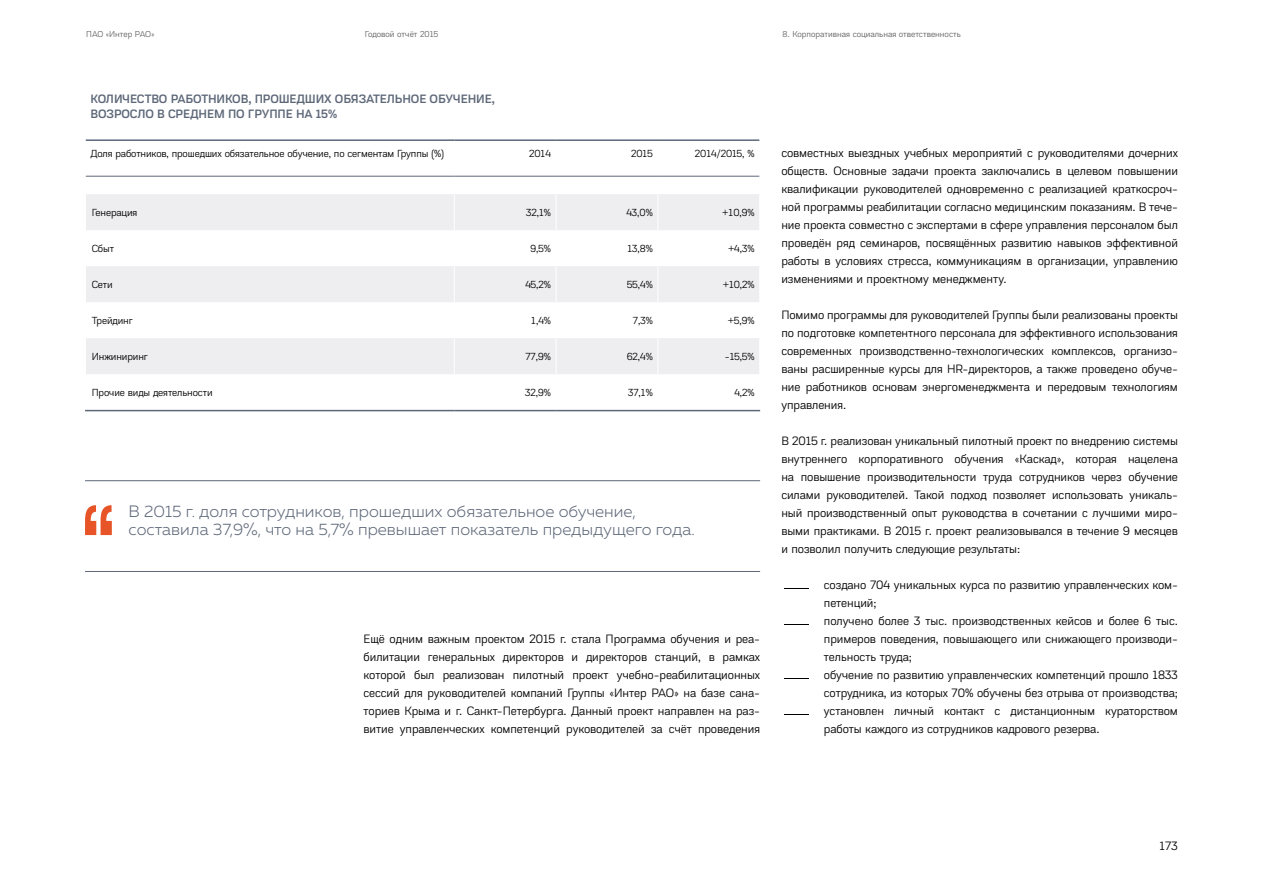
<style>
.page{position:relative;width:1263px;height:893px;background:#fff}
.page>*{position:absolute;margin:0;border:0;box-sizing:border-box;transform-origin:0 0}
.ar15_quote{font:116.25px "Akzentica 4 F Medium";color:#e65427;scale:.75 1}
.ar15_quote-2{font:300 16.5px/18px "Muller";color:#5e6879}
.ar15_base_text{font:12.75px/18px "Akzentica 4 F";letter-spacing:-.005em;color:#000;text-align:justify}
.ar15_base_text-2{font:12.75px/18px "Akzentica 4 F";letter-spacing:-.005em;color:#000;scale:4 1}
.ar15___table_header{font:700 12.75px/15px "Akzentica 4 F Semi";letter-spacing:-.01em;color:#5e6879}
.ar15___table_text_le{font:10.8px "Akzentica 4 F";letter-spacing:-.01em;color:#000}
.ar15___table_text{font:10.8px "Akzentica 4 F";letter-spacing:-.01em;color:#000}
.ar15___table_text_ri{font:10.8px "Akzentica 4 F";color:#000}
.t1{font:9px "Akzentica 4 F";color:#626261}
</style>
<div class="page">
<svg style="left:86px;top:194px;width:673px;height:180px;fill:#eeedf0"></svg>
<hr style="left:454px;top:194px;width:1px;height:36px;background:#fff">
<hr style="left:556px;top:194px;width:1px;height:36px;background:#fff">
<hr style="left:657px;top:194px;width:1px;height:36px;background:#fff">
<hr style="left:454px;top:230px;width:1px;height:36px;background:#fff">
<hr style="left:556px;top:230px;width:1px;height:36px;background:#fff">
<hr style="left:657px;top:230px;width:1px;height:36px;background:#fff">
<hr style="left:454px;top:266px;width:1px;height:36px;background:#fff">
<hr style="left:556px;top:266px;width:1px;height:36px;background:#fff">
<hr style="left:657px;top:266px;width:1px;height:36px;background:#fff">
<hr style="left:454px;top:302px;width:1px;height:36px;background:#fff">
<hr style="left:556px;top:302px;width:1px;height:36px;background:#fff">
<hr style="left:657px;top:302px;width:1px;height:36px;background:#fff">
<hr style="left:454px;top:338px;width:1px;height:36px;background:#fff">
<hr style="left:556px;top:338px;width:1px;height:36px;background:#fff">
<hr style="left:657px;top:338px;width:1px;height:36px;background:#fff">
<hr style="left:85px;top:410px;width:369px;height:1px;background:#5e6879">
<hr style="left:454px;top:410px;width:102px;height:1px;background:#5e6879">
<hr style="left:556px;top:410px;width:102px;height:1px;background:#5e6879">
<hr style="left:658px;top:410px;width:102px;height:1px;background:#5e6879">
<hr style="left:86px;top:176px;width:368px;height:1px;background:#5e6879">
<hr style="left:454px;top:176px;width:102px;height:1px;background:#5e6879">
<hr style="left:556px;top:176px;width:102px;height:1px;background:#5e6879">
<hr style="left:658px;top:176px;width:101px;height:1px;background:#5e6879">
<hr style="left:86px;top:139px;width:368px;height:2px;background:#5e6879">
<hr style="left:454px;top:139px;width:102px;height:2px;background:#5e6879">
<hr style="left:556px;top:139px;width:102px;height:2px;background:#5e6879">
<hr style="left:658px;top:139px;width:101px;height:2px;background:#5e6879">
<hr style="left:85px;top:480px;width:675px;height:1px;background:#5e6879">
<hr style="left:85px;top:571px;width:675px;height:1px;background:#5e6879">
<p class="t1" style="left:86px;top:27px;width:70px">ПАО «Интер РАО»</p>
<p class="t1" style="left:365px;top:27px;width:75px">Годовой отчёт 2015</p>
<p class="t1" style="left:783px;top:27px;width:180px">8. Корпоративная социальная ответственность</p>
<p class="ar15___table_header" style="left:91px;top:90px;width:406px">КОЛИЧЕСТВО РАБОТНИКОВ, ПРОШЕДШИХ ОБЯЗАТЕЛЬНОЕ ОБУЧЕНИЕ,<br>ВОЗРОСЛО В СРЕДНЕМ ПО ГРУППЕ НА 15%</p>
<p class="ar15___table_text_le" style="left:91px;top:145px;width:355px">Доля работников, прошедших обязательное обучение, по сегментам Группы (%)</p>
<p class="ar15___table_text" style="left:529px;top:145px;width:23px">2014</p>
<p class="ar15___table_text" style="left:631px;top:145px;width:23px">2015</p>
<p class="ar15___table_text" style="left:695px;top:145px;width:61px">2014/2015, %</p>
<p class="ar15___table_text_le" style="left:92px;top:204px;width:47px">Генерация</p>
<p class="ar15___table_text" style="left:526px;top:204px;width:26px">32,1%</p>
<p class="ar15___table_text" style="left:626px;top:204px;width:28px">43,0%</p>
<p class="ar15___table_text_ri" style="left:722px;top:204px;width:34px">+10,9%</p>
<p class="ar15___table_text_le" style="left:92px;top:240px;width:24px">Сбыт</p>
<p class="ar15___table_text" style="left:530px;top:240px;width:22px">9,5%</p>
<p class="ar15___table_text" style="left:627px;top:240px;width:27px">13,8%</p>
<p class="ar15___table_text_ri" style="left:728px;top:240px;width:28px">+4,3%</p>
<p class="ar15___table_text_le" style="left:92px;top:276px;width:22px">Сети</p>
<p class="ar15___table_text" style="left:525px;top:276px;width:27px">45,2%</p>
<p class="ar15___table_text" style="left:627px;top:276px;width:27px">55,4%</p>
<p class="ar15___table_text_ri" style="left:723px;top:276px;width:33px">+10,2%</p>
<p class="ar15___table_text_le" style="left:92px;top:312px;width:42px">Трейдинг</p>
<p class="ar15___table_text" style="left:531px;top:312px;width:21px">1,4%</p>
<p class="ar15___table_text" style="left:633px;top:312px;width:22px">7,3%</p>
<p class="ar15___table_text_ri" style="left:728px;top:312px;width:28px">+5,9%</p>
<p class="ar15___table_text_le" style="left:92px;top:348px;width:58px">Инжиниринг</p>
<p class="ar15___table_text" style="left:525px;top:348px;width:27px">77,9%</p>
<p class="ar15___table_text" style="left:627px;top:348px;width:28px">62,4%</p>
<p class="ar15___table_text_ri" style="left:725px;top:348px;width:31px">-15,5%</p>
<p class="ar15___table_text_le" style="left:92px;top:384px;width:122px">Прочие виды деятельности</p>
<p class="ar15___table_text" style="left:525px;top:384px;width:27px">32,9%</p>
<p class="ar15___table_text" style="left:628px;top:384px;width:26px">37,1%</p>
<p class="ar15___table_text_ri" style="left:734px;top:384px;width:22px">4,2%</p>
<p class="ar15_quote" style="left:80px;top:457px;width:51px">“</p>
<p class="ar15_quote-2" style="left:129px;top:502px;width:568px">В 2015 г. доля сотрудников, прошедших обязательное обучение, составила 37,9%, что на 5,7% превышает показатель предыдущего года.</p>
<p class="ar15_base_text" style="left:364px;top:629px;width:398px">Ещё одним важным проектом 2015 г. стала Программа обучения и реа&shy;билитации генеральных директоров и директоров станций, в рамках которой был реализован пилотный проект учебно-реабилитационных сессий для руководителей компаний Группы «Интер РАО» на базе сана&shy;ториев Крыма и г. Санкт-Петербурга. Данный проект направлен на раз&shy;витие управленческих компетенций руководителей за счёт проведения</p>
<p class="ar15_base_text" style="left:781px;top:143px;width:398px">совместных выездных учебных мероприятий с руководителями дочерних обществ. Основные задачи проекта заключались в целевом повышении квалификации руководителей одновременно с реализацией краткосроч&shy;ной программы реабилитации согласно медицинским показаниям. В тече&shy;ние проекта совместно с экспертами в сфере управления персоналом был проведён ряд семинаров, посвящённых развитию навыков эффективной работы в условиях стресса, коммуникациям в организации, управлению изменениями и проектному менеджменту.</p>
<p class="ar15_base_text" style="left:781px;top:305px;width:398px">Помимо программы для руководителей Группы были реализованы проекты по подготовке компетентного персонала для эффективного использования современных производственно-технологических комплексов, организо&shy;ваны расширенные курсы для HR-директоров, а также проведено обуче&shy;ние работников основам энергоменеджмента и передовым технологиям управления.</p>
<p class="ar15_base_text" style="left:781px;top:431px;width:398px">В 2015 г. реализован уникальный пилотный проект по внедрению системы внутреннего корпоративного обучения «Каскад», которая нацелена на повышение производительности труда сотрудников через обучение силами руководителей. Такой подход позволяет использовать уникаль&shy;ный производственный опыт руководства в сочетании с лучшими миро&shy;выми практиками. В 2015 г. проект реализовывался в течение 9 месяцев и позволил получить следующие результаты:</p>
<p class="ar15_base_text-2" style="left:824px;top:575px;width:90px;text-indent:-43px">_ создано 704 уникальных курса по развитию управленческих ком&shy;петенций;</p>
<p class="ar15_base_text-2" style="left:824px;top:611px;width:90px;text-align:justify;text-indent:-43px">_ получено более 3 тыс. производственных кейсов и более 6 тыс. примеров поведения, повышающего или снижающего производи&shy;тельность труда;</p>
<p class="ar15_base_text-2" style="left:781px;top:665px;width:101px;text-align:right">_ обучение по развитию управленческих компетенций прошло 1833 сотрудника, из которых 70% обучены без отрыва от производства;</p>
<p class="ar15_base_text-2" style="left:824px;top:701px;width:90px;text-indent:-43px">_ установлен личный контакт с дистанционным кураторством работы каждого из сотрудников кадрового резерва.</p>
<p class="ar15_base_text" style="left:1159px;top:836px;width:20px">173</p>
</div>
